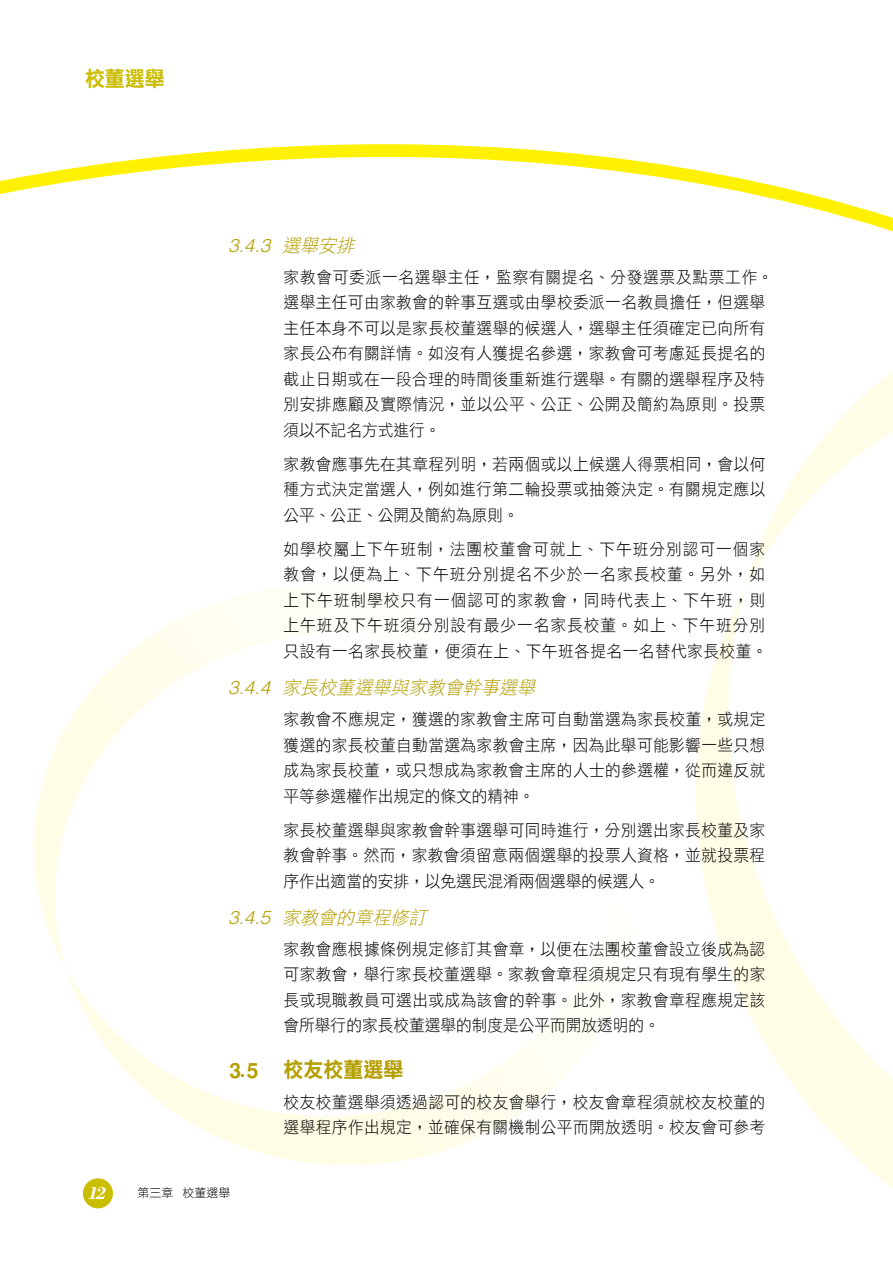
<style>
.page{position:relative;width:893px;height:1263px;background:#fff}
.page>*{position:absolute;margin:0;border:0;box-sizing:border-box;transform-origin:0 0}
.t1{font:21px "DF Li Hei Bd HK BF";color:#b59f00;scale:.95 1}
.t2{font:21px "DF Li Hei Bd HK BF";color:#cbbd00;scale:.95 1}
.t3{font:italic 18.6px "DF Li Hei Lt HK BF";color:#b59f00}
.t4{font:italic 300 18.6px "Helvetica";color:#b59f00}
.t5{font:italic 700 18px "Bodoni";color:#fff}
.t6{font:16.5px/25.5px "DF Li Hei Lt HK BF";letter-spacing:.025em;color:#000;text-align:justify;scale:.95 1}
.t7{font:16.5px/25.5px "DF Li Hei Lt HK BF";letter-spacing:.065em;color:#000;scale:.95 1}
.t8{font:12px "DF Li Hei Lt HK BF";color:#000}
.s1{font-family:"DF Li Hei Lt HK BF";font-weight:400}
.s2{font-family:"Helvetica";font-weight:300}
.s3{font-family:"Helvetica";font-weight:700}
</style>
<div class="page">
<svg style="left:0;top:144px;width:892px;height:87px"></svg>
<svg style="left:892px;top:217px;width:1px;height:15px"></svg>
<svg style="left:696px;top:372px;width:197px;height:817px"></svg>
<svg style="left:34px;top:593px;width:547px;height:572px"></svg>
<div style="left:83px;top:1178px;width:30px;height:30px;background:#cbbd00;border-radius:50%"></div>
<p class="t2" style="left:85px;top:68px;width:86px">校董選舉</p>
<p class="t4" style="left:228px;top:234px;width:132px">3.4.3 <span class="s1">選舉安排</span></p>
<p class="t6" style="left:284px;top:265px;width:517px;text-align:left">家教會可委派一名選舉主任，監察有關提名、分發選票及點票工作。選舉主任可由家教會的幹事互選或由學校委派一名教員擔任，但選舉主任本身不可以是家長校董選舉的候選人，選舉主任須確定已向所有家長公布有關詳情。如沒有人獲提名參選，家教會可考慮延長提名的截止日期或在一段合理的時間後重新進行選舉。有關的選舉程序及特別安排應顧及實際情況，並以公平、公正、公開及簡約為原則。投票須以不記名方式進行。</p>
<p class="t6" style="left:284px;top:452px;width:509px">家教會應事先在其章程列明，若兩個或以上候選人得票相同，會以何種方式決定當選人，例如進行第二輪投票或抽簽決定。有關規定應以公平、公正、公開及簡約為原則。</p>
<p class="t7" style="left:284px;top:537px;width:511px">如學校屬上下午班制，法團校董會可就上、下午班分別認可一個家教會，以便為上、下午班分別提名不少於一名家長校董。另外，如上下午班制學校只有一個認可的家教會，同時代表上、下午班，則上午班及下午班須分別設有最少一名家長校董。如上、下午班分別只設有一名家長校董，便須在上、下午班各提名一名替代家長校董。</p>
<p class="t3" style="left:228px;top:678px;width:313px"><span class="s2">3.4.4</span> 家長校董選舉與家教會幹事選舉</p>
<p class="t6" style="left:284px;top:707px;width:509px">家教會不應規定，獲選的家教會主席可自動當選為家長校董，或規定獲選的家長校董自動當選為家教會主席，因為此舉可能影響一些只想成為家長校董，或只想成為家教會主席的人士的參選權，從而違反就平等參選權作出規定的條文的精神。</p>
<p class="t6" style="left:284px;top:818px;width:509px">家長校董選舉與家教會幹事選舉可同時進行，分別選出家長校董及家教會幹事。然而，家教會須留意兩個選舉的投票人資格，並就投票程序作出適當的安排，以免選民混淆兩個選舉的候選人。</p>
<p class="t3" style="left:228px;top:907px;width:205px"><span class="s2">3.4.5</span> 家教會的章程修訂</p>
<p class="t6" style="left:284px;top:937px;width:509px">家教會應根據條例規定修訂其會章，以便在法團校董會設立後成為認可家教會，舉行家長校董選舉。家教會章程須規定只有現有學生的家長或現職教員可選出或成為該會的幹事。此外，家教會章程應規定該會所舉行的家長校董選舉的制度是公平而開放透明的。</p>
<p class="t1" style="left:230px;top:1059px;width:184px"><span class="s3">3</span>.<span class="s3">5</span> 校友校董選舉</p>
<p class="t6" style="left:284px;top:1090px;width:509px">校友校董選舉須透過認可的校友會舉行，校友會章程須就校友校董的選舉程序作出規定，並確保有關機制公平而開放透明。校友會可參考</p>
<p class="t5" style="left:87px;top:1182px;width:19px">12</p>
<p class="t8" style="left:137px;top:1186px;width:94px">第三章 校董選舉</p>
</div>
